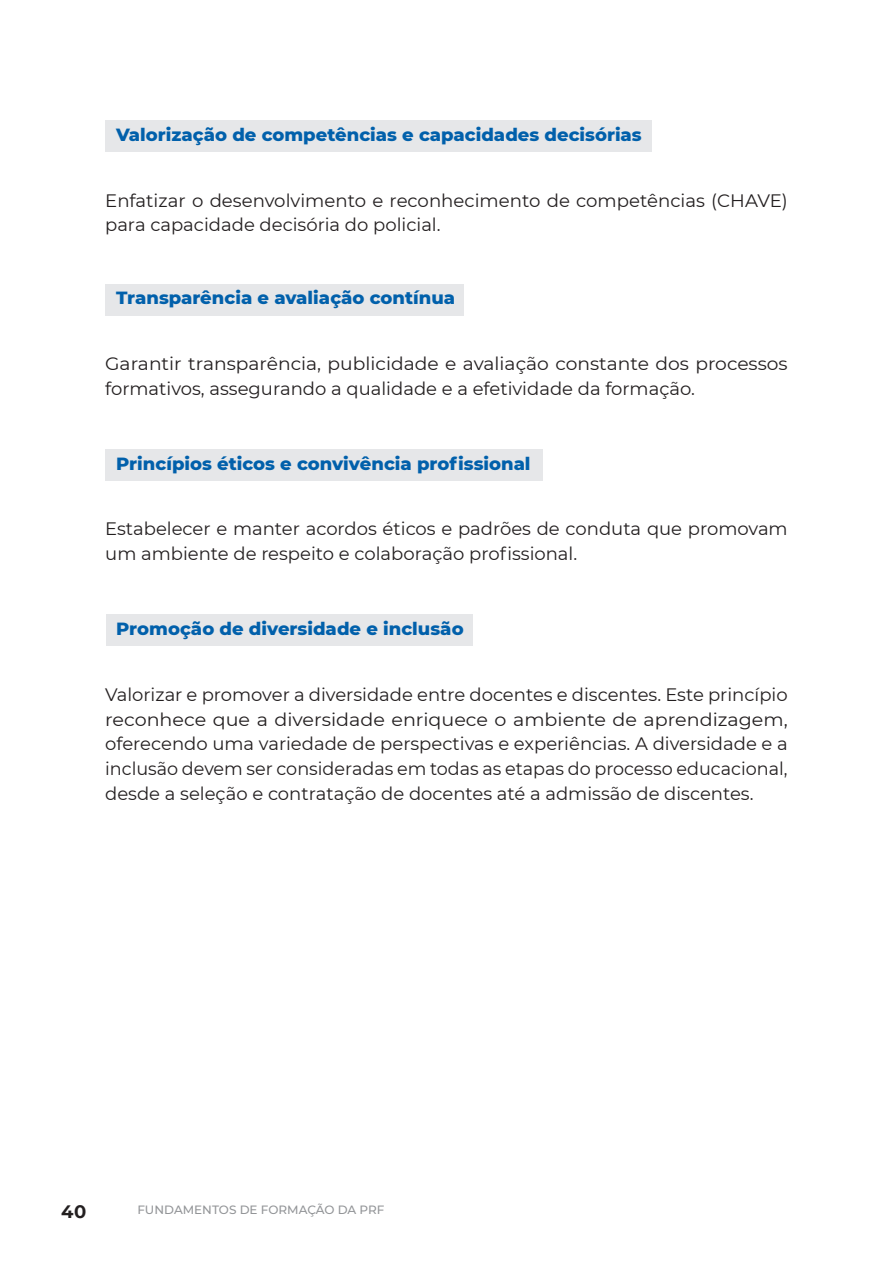
<style>
.page{position:relative;width:893px;height:1263px;background:#fff}
.page>*{position:absolute;margin:0;border:0;box-sizing:border-box;transform-origin:0 0}
.t1{font:18px/24.8px "Montserrat";color:#231f20}
.t2{font:800 18px "Montserrat";color:#0160ab}
.t3{font:18px/24.8px "Montserrat";color:#231f20;scale:1.04 1}
.t4{font:700 18px "Montserrat";color:#231f20}
.t5{font:500 12px "Montserrat";color:#939598}
</style>
<div class="page">
<div style="left:105px;top:121px;width:546px;height:31px;background:#e6e7e9"></div>
<div style="left:105px;top:284px;width:358px;height:31px;background:#e6e7e9"></div>
<div style="left:105px;top:449px;width:438px;height:32px;background:#e6e7e9"></div>
<div style="left:106px;top:614px;width:367px;height:32px;background:#e6e7e9"></div>
<p class="t2" style="left:116px;top:121px;width:527px">Valorização de competências e capacidades decisórias</p>
<p class="t1" style="left:105px;top:187px;width:684px">Enfatizar o desenvolvimento e reconhecimento de competências (CHAVE) para capacidade decisória do policial.</p>
<p class="t2" style="left:116px;top:285px;width:340px">Transparência e avaliação contínua</p>
<p class="t3" style="left:105px;top:351px;width:658px">Garantir transparência, publicidade e avaliação constante dos processos formativos, assegurando a qualidade e a efetividade da formação.</p>
<p class="t2" style="left:116px;top:450px;width:416px">Princípios éticos e convivência profissional</p>
<p class="t1" style="left:105px;top:516px;width:684px">Estabelecer e manter acordos éticos e padrões de conduta que promovam um ambiente de respeito e colaboração profissional.</p>
<p class="t2" style="left:116px;top:615px;width:349px">Promoção de diversidade e inclusão</p>
<p class="t1" style="left:105px;top:681px;width:684px;text-align:justify">Valorizar e promover a diversidade entre docentes e discentes. Este princípio reconhece que a diversidade enriquece o ambiente de aprendizagem, oferecendo uma variedade de perspectivas e experiências. A diversidade e a inclusão devem ser consideradas em todas as etapas do processo educacional, desde a seleção e contratação de docentes até a admissão de discentes.</p>
<p class="t4" style="left:61px;top:1199px;width:27px">40</p>
<p class="t5" style="left:137px;top:1202px;width:249px">FUNDAMENTOS DE FORMAÇÃO DA PRF</p>
</div>
